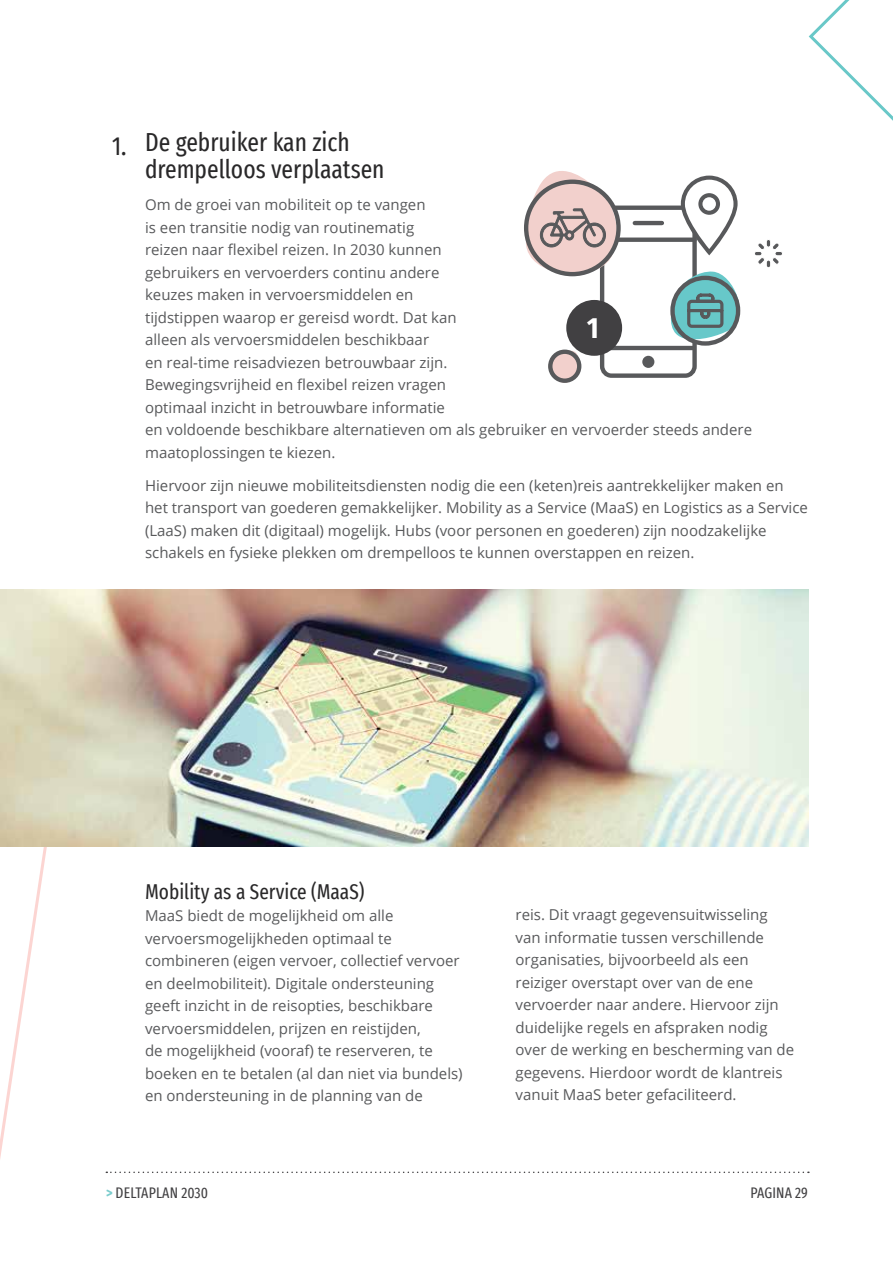
<style>
.page{position:relative;width:893px;height:1263px;background:#fff}
.page>*{position:absolute;margin:0;border:0;box-sizing:border-box;transform-origin:0 0}
.t1{font:700 extra-condensed 29.4px "Fira Sans";color:#fff}
.t2{font:extra-condensed 25.5px/27px "Fira Sans";color:#292829}
.t3{font:extra-condensed 21px "Fira Sans";color:#292829}
.t4{font:15px/22.5px "Open Sans";color:#58595b}
.t5{font:extra-condensed 15px "Fira Sans";letter-spacing:.01em;color:#414042}
.s1{font-weight:700;color:#7acccd}
</style>
<div class="page">
<svg style="left:106px;top:1171px;width:703px;height:2px"></svg>
<svg style="left:808px;top:0;width:85px;height:121px"></svg>
<svg style="left:0;top:846px;width:59px;height:313px"></svg>
<svg style="left:524px;top:171px;width:217px;height:212px"></svg>
<div style="left:566px;top:300px;width:56px;height:56px;background:#414042;border-radius:50%"></div>
<div style="left:766px;top:239px;width:5px;height:8px;background:#58595b;border-radius:2px"></div>
<div style="left:766px;top:239px;width:5px;height:8px;border:1px solid #fff;border-radius:2px"></div>
<div style="left:766px;top:260px;width:5px;height:8px;background:#58595b;border-radius:2px"></div>
<div style="left:766px;top:260px;width:5px;height:8px;border:1px solid #fff;border-radius:2px"></div>
<div style="left:775px;top:251px;width:8px;height:5px;background:#58595b;border-radius:2px"></div>
<div style="left:775px;top:251px;width:8px;height:5px;border:1px solid #fff;border-radius:2px"></div>
<div style="left:754px;top:251px;width:8px;height:5px;background:#58595b;border-radius:2px"></div>
<div style="left:754px;top:251px;width:8px;height:5px;border:1px solid #fff;border-radius:2px"></div>
<svg style="left:758px;top:258px;width:21px;height:7px"></svg>
<svg style="left:758px;top:242px;width:21px;height:7px"></svg>
<img style="left:0;top:589px;width:809px;height:257px">
<h2 class="t2" style="left:112px;top:132px;width:16px">1.</h2>
<h2 class="t2" style="left:145px;top:128px;width:241px">De gebruiker kan zich drempelloos verplaatsen</h2>
<p class="t4" style="left:145px;top:193px;width:609px">Om de groei van mobiliteit op te vangen<br>is een transitie nodig van routinematig<br>reizen naar flexibel reizen. In 2030 kunnen<br>gebruikers en vervoerders continu andere<br>keuzes maken in vervoersmiddelen en<br>tijdstippen waarop er gereisd wordt. Dat kan<br>alleen als vervoersmiddelen beschikbaar<br>en real-time reisadviezen betrouwbaar zijn.<br>Bewegingsvrijheid en flexibel reizen vragen<br>optimaal inzicht in betrouwbare informatie<br>en voldoende beschikbare alternatieven om als gebruiker en vervoerder steeds andere maatoplossingen te kiezen.</p>
<p class="t4" style="left:145px;top:474px;width:664px">Hiervoor zijn nieuwe mobiliteitsdiensten nodig die een (keten)reis aantrekkelijker maken en het transport van goederen gemakkelijker. Mobility as a Service (MaaS) en Logistics as a Service (LaaS) maken dit (digitaal) mogelijk. Hubs (voor personen en goederen) zijn noodzakelijke schakels en fysieke plekken om drempelloos te kunnen overstappen en reizen.</p>
<h1 class="t1" style="left:587px;top:303px;width:13px">1</h1>
<h3 class="t3" style="left:145px;top:875px;width:221px">Mobility as a Service (MaaS)</h3>
<p class="t4" style="left:145px;top:904px;width:319px">MaaS biedt de mogelijkheid om alle vervoersmogelijkheden optimaal te combineren (eigen vervoer, collectief vervoer en deelmobiliteit). Digitale ondersteuning geeft inzicht in de reisopties, beschikbare vervoersmiddelen, prijzen en reistijden,<br>de mogelijkheid (vooraf) te reserveren, te boeken en te betalen (al dan niet via bundels) en ondersteuning in de planning van de</p>
<p class="t4" style="left:516px;top:903px;width:280px">reis. Dit vraagt gegevensuitwisseling van informatie tussen verschillende organisaties, bijvoorbeeld als een reiziger overstapt over van de ene vervoerder naar andere. Hiervoor zijn duidelijke regels en afspraken nodig over de werking en bescherming van de gegevens. Hierdoor wordt de klantreis vanuit MaaS beter gefaciliteerd.</p>
<p class="t5" style="left:106px;top:1181px;width:103px"><span class="s1">&gt;</span> DELTAPLAN 2030</p>
<p class="t5" style="left:751px;top:1181px;width:59px">PAGINA 29</p>
</div>
